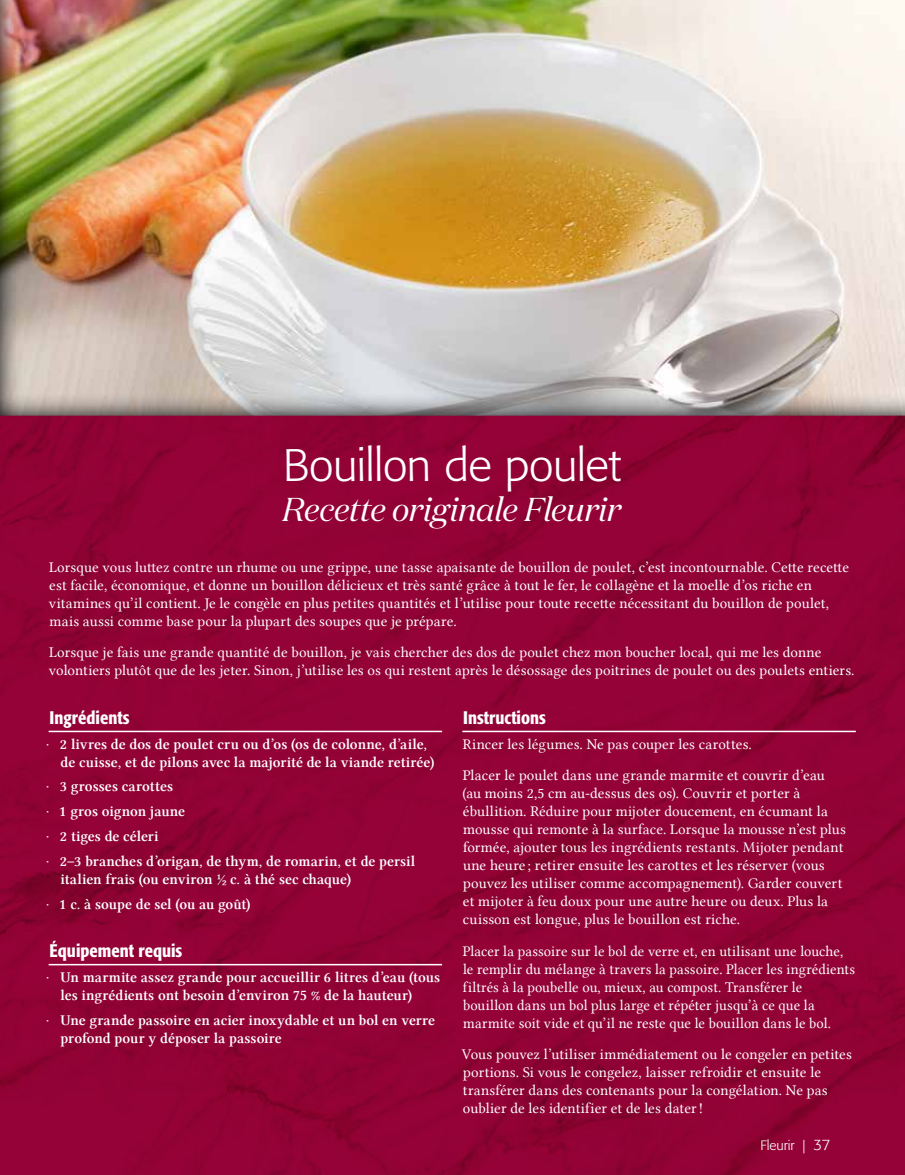
<style>
.page{position:relative;width:905px;height:1175px;background:#fff}
.page>*{position:absolute;margin:0;border:0;box-sizing:border-box;transform-origin:0 0}
.t1{font:300 45px "Formata";letter-spacing:-.015em;color:#fff}
.t2{font:italic 33px "Domaine Disp";letter-spacing:-.01em;color:#fff}
.t3{font:500 condensed 18px "Formata";color:#fff}
.t4{font:15px/18px "Lin Libertine";letter-spacing:.005em;color:#fff}
.t5{font:15px/24.8px "Lin Libertine Z";letter-spacing:.005em;color:#fff}
.t6{font:300 13.5px "Formata";color:#fff}
.s1{font-family:"Formata";font-weight:300}
.s2{font-size:15px}
</style>
<div class="page">
<img style="left:0;top:0;width:904px;height:1174px">
<hr style="left:49px;top:730px;width:393px;height:2px;background:#fff">
<hr style="left:49px;top:963px;width:393px;height:2px;background:#fff">
<hr style="left:462px;top:730px;width:393px;height:2px;background:#fff">
<h1 class="t1" style="left:283px;top:439px;width:339px">Bouillon de poulet</h1>
<h2 class="t2" style="left:282px;top:489px;width:341px">Recette originale Fleurir</h2>
<p class="t4" style="left:49px;top:558px;width:801px">Lorsque vous luttez contre un rhume ou une grippe, une tasse apaisante de bouillon de poulet, c’est incontournable. Cette recette est facile, économique, et donne un bouillon délicieux et très santé grâce à tout le fer, le collagène et la moelle d’os riche en vitamines qu’il contient. Je le congèle en plus petites quantités et l’utilise pour toute recette nécessitant du bouillon de poulet, mais aussi comme base pour la plupart des soupes que je prépare.</p>
<p class="t4" style="left:49px;top:643px;width:807px">Lorsque je fais une grande quantité de bouillon, je vais chercher des dos de poulet chez mon boucher local, qui me les donne volontiers plutôt que de les jeter. Sinon, j’utilise les os qui restent après le désossage des poitrines de poulet ou des poulets entiers.</p>
<p class="t3" style="left:50px;top:706px;width:81px">Ingrédients</p>
<p class="t5" style="left:60px;top:735px;width:375px;line-height:18px;text-indent:-14px"><span class="s1">·</span> 2 livres de dos de poulet cru ou d’os (os de colonne, d’aile, de cuisse, et de pilons avec la majorité de la viande retirée)</p>
<p class="t5" style="left:46px;top:774px;width:370px"><span class="s1">·</span> 3 grosses carottes<br><span class="s1">·</span> 1 gros oignon jaune<br><span class="s1">·</span> 2 tiges de céleri<br><span class="s1">·</span> 2–3 branches d’origan, de thym, de romarin, et de persil</p>
<p class="t5" style="left:46px;top:867px;width:306px;text-indent:14px">italien frais (ou environ ½ c. à thé sec chaque) <span class="s1">·</span> 1 c. à soupe de sel (ou au goût)</p>
<p class="t3" style="left:50px;top:939px;width:134px">Équipement requis</p>
<p class="t5" style="left:60px;top:968px;width:381px;line-height:18px;text-indent:-14px"><span class="s1">·</span> Un marmite assez grande pour accueillir 6 litres d’eau (tous les ingrédients ont besoin d’environ 75 % de la hauteur)</p>
<p class="t5" style="left:61px;top:1011px;width:376px;line-height:18px;text-indent:-14px"><span class="s1">·</span> Une grande passoire en acier inoxydable et un bol en verre profond pour y déposer la passoire</p>
<p class="t3" style="left:463px;top:706px;width:84px">Instructions</p>
<p class="t4" style="left:463px;top:728px;width:363px;line-height:31.5px">Rincer les légumes. Ne pas couper les carottes.<br>Placer le poulet dans une grande marmite et couvrir d’eau</p>
<p class="t4" style="left:462px;top:784px;width:385px">(au moins 2,5 cm au-dessus des os). Couvrir et porter à ébullition. Réduire pour mijoter doucement, en écumant la mousse qui remonte à la surface. Lorsque la mousse n’est plus formée, ajouter tous les ingrédients restants. Mijoter pendant une heure ; retirer ensuite les carottes et les réserver (vous pouvez les utiliser comme accompagnement). Garder couvert et mijoter à feu doux pour une autre heure ou deux. Plus la cuisson est longue, plus le bouillon est riche.</p>
<p class="t4" style="left:463px;top:942px;width:394px">Placer la passoire sur le bol de verre et, en utilisant une louche, le remplir du mélange à travers la passoire. Placer les ingrédients filtrés à la poubelle ou, mieux, au compost. Transférer le bouillon dans un bol plus large et répéter jusqu’à ce que la marmite soit vide et qu’il ne reste que le bouillon dans le bol.</p>
<p class="t4" style="left:462px;top:1045px;width:391px">Vous pouvez l’utiliser immédiatement ou le congeler en petites portions. Si vous le congelez, laisser refroidir et ensuite le transférer dans des contenants pour la congélation. Ne pas oublier de les identifier et de les dater !</p>
<p class="t6" style="left:760px;top:1137px;width:72px">Fleurir | <span class="s2">37</span></p>
</div>
